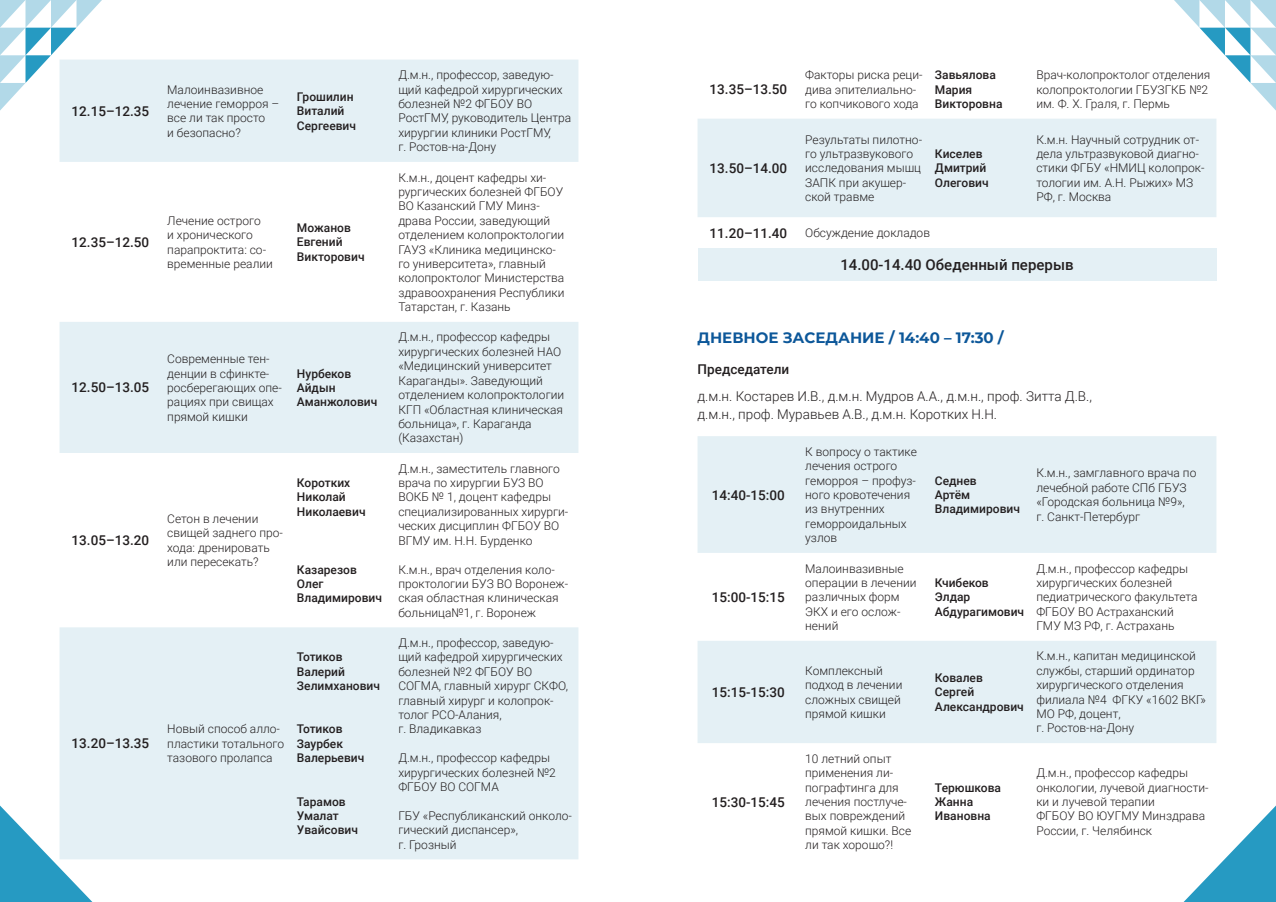
<style>
.page{position:relative;width:1276px;height:902px;background:#fff}
.page>*{position:absolute;margin:0;border:0;box-sizing:border-box;transform-origin:0 0}
.t1{font:700 15px "Montserrat";color:#0c5799}
.t2{font:500 15px "Roboto";color:#231f20}
.t3{font:500 13.5px "Roboto";color:#231f20}
.t4{font:300 13.5px/18px "Roboto";color:#231f20}
.t5{font:300 12px/14.4px "Roboto";color:#231f20}
.t6{font:500 12px/14.4px "Roboto";color:#231f20}
</style>
<div class="page">
<svg style="left:0;top:805px;width:92px;height:96px"></svg>
<svg style="left:1184px;top:805px;width:92px;height:96px"></svg>
<svg style="left:0;top:0;width:102px;height:111px"></svg>
<svg style="left:1174px;top:0;width:102px;height:111px"></svg>
<svg style="left:60px;top:60px;width:518px;height:393px;fill:#e4f0f5"></svg>
<div style="left:697px;top:119px;width:519px;height:98px;background:#e4f0f5"></div>
<div style="left:697px;top:248px;width:519px;height:33px;background:#e4f0f5"></div>
<div style="left:60px;top:627px;width:518px;height:232px;background:#e4f0f5"></div>
<div style="left:697px;top:436px;width:519px;height:117px;background:#e4f0f5"></div>
<div style="left:697px;top:641px;width:519px;height:102px;background:#e4f0f5"></div>
<p class="t3" style="left:72px;top:101px;width:79px">12.15–12.35</p>
<p class="t3" style="left:72px;top:233px;width:79px">12.35–12.50</p>
<p class="t3" style="left:72px;top:378px;width:79px">12.50–13.05</p>
<p class="t3" style="left:72px;top:531px;width:79px">13.05–13.20</p>
<p class="t3" style="left:72px;top:734px;width:79px">13.20–13.35</p>
<p class="t5" style="left:167px;top:82px;width:114px">Малоинвазивное лечение геморроя – все ли так просто<br>и безопасно?</p>
<p class="t6" style="left:297px;top:89px;width:61px">Грошилин<br>Виталий<br>Сергеевич</p>
<p class="t5" style="left:167px;top:213px;width:107px">Лечение острого<br>и хронического парапроктита: со&shy;временные реалии</p>
<p class="t6" style="left:297px;top:220px;width:69px">Можанов<br>Евгений<br>Викторович</p>
<p class="t5" style="left:167px;top:351px;width:116px">Современные тен&shy;денции в сфинкте&shy;росберегающих опе&shy;рациях при свищах прямой кишки</p>
<p class="t6" style="left:297px;top:365px;width:82px">Нурбеков<br>Айдын<br>Аманжолович</p>
<p class="t5" style="left:167px;top:511px;width:117px">Сетон в лечении свищей заднего про&shy;хода: дренировать или пересекать?</p>
<p class="t6" style="left:297px;top:475px;width:70px">Коротких<br>Николай<br>Николаевич</p>
<p class="t6" style="left:297px;top:561px;width:87px">Казарезов<br>Олег<br>Владимирович</p>
<p class="t5" style="left:167px;top:721px;width:118px">Новый способ алло&shy;пластики тотального тазового пролапса</p>
<p class="t6" style="left:297px;top:649px;width:85px">Тотиков<br>Валерий<br>Зелимханович</p>
<p class="t6" style="left:297px;top:721px;width:69px">Тотиков<br>Заурбек<br>Валерьевич</p>
<p class="t6" style="left:297px;top:793px;width:63px">Тарамов<br>Умалат<br>Увайсович</p>
<p class="t5" style="left:398px;top:67px;width:174px">Д.м.н., профессор, заведую&shy;щий кафедрой хирургических болезней №2 ФГБОУ ВО<br>РостГМУ, руководитель Центра хирургии клиники РостГМУ,<br>г. Ростов-на-Дону</p>
<p class="t5" style="left:398px;top:170px;width:168px">К.м.н., доцент кафедры хи&shy;рургических болезней ФГБОУ<br>ВО Казанский ГМУ Минз&shy;драва России, заведующий отделением колопроктологии<br>ГАУЗ «Клиника медицинско&shy;го университета», главный колопроктолог Министерства здравоохранения Республики<br>Татарстан, г. Казань</p>
<p class="t5" style="left:398px;top:329px;width:167px">Д.м.н., профессор кафедры хирургических болезней НАО «Медицинский университет<br>Караганды». Заведующий отделением колопроктологии<br>КГП «Областная клиническая больница», г. Караганда (Казахстан)</p>
<p class="t5" style="left:398px;top:460px;width:171px">Д.м.н., заместитель главного врача по хирургии БУЗ ВО<br>ВОКБ № 1, доцент кафедры специализированных хирурги&shy;ческих дисциплин ФГБОУ ВО<br>ВГМУ им. Н.Н. Бурденко</p>
<p class="t5" style="left:398px;top:561px;width:171px">К.м.н., врач отделения коло&shy;проктологии БУЗ ВО Воронеж&shy;ская областная клиническая больница№1, г. Воронеж</p>
<p class="t5" style="left:398px;top:635px;width:171px">Д.м.н., профессор, заведую&shy;щий кафедрой хирургических болезней №2 ФГБОУ ВО<br>СОГМА, главный хирург СКФО, главный хирург и колопрок&shy;толог РСО-Алания,<br>г. Владикавказ</p>
<p class="t5" style="left:398px;top:750px;width:159px">Д.м.н., профессор кафедры хирургических болезней №2<br>ФГБОУ ВО СОГМА</p>
<p class="t5" style="left:398px;top:807px;width:175px">ГБУ «Республиканский онколо&shy;гический диспансер»,<br>г. Грозный</p>
<p class="t3" style="left:709px;top:80px;width:79px">13.35–13.50</p>
<p class="t3" style="left:709px;top:159px;width:79px">13.50–14.00</p>
<p class="t5" style="left:805px;top:67px;width:119px">Факторы риска реци&shy;дива эпителиально&shy;го копчикового хода</p>
<p class="t6" style="left:935px;top:67px;width:69px">Завьялова<br>Мария<br>Викторовна</p>
<p class="t5" style="left:1036px;top:67px;width:176px">Врач-колопроктолог отделения колопроктологии ГБУЗГКБ №2 им. Ф. Х. Граля, г. Пермь</p>
<p class="t5" style="left:805px;top:132px;width:118px">Результаты пилотно&shy;го ультразвукового исследования мышц<br>ЗАПК при акушер&shy;ской травме</p>
<p class="t6" style="left:935px;top:146px;width:55px">Киселев<br>Дмитрий<br>Олегович</p>
<p class="t5" style="left:1036px;top:132px;width:170px">К.м.н. Научный сотрудник от&shy;дела ультразвуковой диагно&shy;стики ФГБУ «НМИЦ колопрок&shy;тологии им. А.Н. Рыжих» МЗ<br>РФ, г. Москва</p>
<p class="t3" style="left:709px;top:224px;width:79px">11.20–11.40</p>
<p class="t5" style="left:805px;top:225px;width:126px">Обсуждение докладов</p>
<p class="t2" style="left:840px;top:254px;width:235px">14.00-14.40 Обеденный перерыв</p>
<p class="t1" style="left:697px;top:327px;width:308px">ДНЕВНОЕ ЗАСЕДАНИЕ / 14:40 – 17:30 /</p>
<p class="t3" style="left:697px;top:359px;width:93px">Председатели</p>
<p class="t4" style="left:697px;top:386px;width:396px">д.м.н. Костарев И.В., д.м.н. Мудров А.А., д.м.н., проф. Зитта Д.В., д.м.н., проф. Муравьев А.В., д.м.н. Коротких Н.Н.</p>
<p class="t3" style="left:712px;top:485px;width:74px">14:40-15:00</p>
<p class="t3" style="left:712px;top:587px;width:74px">15:00-15:15</p>
<p class="t3" style="left:712px;top:682px;width:74px">15:15-15:30</p>
<p class="t3" style="left:712px;top:792px;width:74px">15:30-15:45</p>
<p class="t5" style="left:805px;top:444px;width:113px">К вопросу о тактике лечения острого геморроя – профуз&shy;ного кровотечения из внутренних геморроидальных узлов</p>
<p class="t5" style="left:805px;top:560px;width:113px">Малоинвазивные операции в лечении различных форм<br>ЭКХ и его ослож&shy;нений</p>
<p class="t6" style="left:935px;top:472px;width:87px">Седнев<br>Артём<br>Владимирович</p>
<p class="t5" style="left:1036px;top:465px;width:162px">К.м.н., замглавного врача по лечебной работе СПб ГБУЗ «Городская больница №9»,<br>г. Санкт-Петербург</p>
<p class="t6" style="left:935px;top:575px;width:91px">Кчибеков<br>Элдар<br>Абдурагимович</p>
<p class="t5" style="left:1036px;top:560px;width:163px">Д.м.н., профессор кафедры хирургических болезней педиатрического факультета<br>ФГБОУ ВО Астраханский<br>ГМУ МЗ РФ, г. Астрахань</p>
<p class="t5" style="left:805px;top:663px;width:99px">Комплексный подход в лечении сложных свищей прямой кишки</p>
<p class="t6" style="left:935px;top:670px;width:90px">Ковалев<br>Сергей<br>Александрович</p>
<p class="t5" style="left:805px;top:750px;width:108px">10 летний опыт применения ли&shy;пографтинга для лечения постлуче&shy;вых повреждений прямой кишки. Все ли так хорошо?!</p>
<p class="t6" style="left:935px;top:779px;width:68px">Терюшкова<br>Жанна<br>Ивановна</p>
<p class="t5" style="left:1036px;top:648px;width:171px">К.м.н., капитан медицинской службы, старший ординатор хирургического отделения филиала №4 ФГКУ «1602 ВКГ»<br>МО РФ, доцент,<br>г. Ростов-на-Дону</p>
<p class="t5" style="left:1036px;top:765px;width:174px">Д.м.н., профессор кафедры онкологии, лучевой диагности&shy;ки и лучевой терапии<br>ФГБОУ ВО ЮУГМУ Минздрава<br>России, г. Челябинск</p>
</div>
